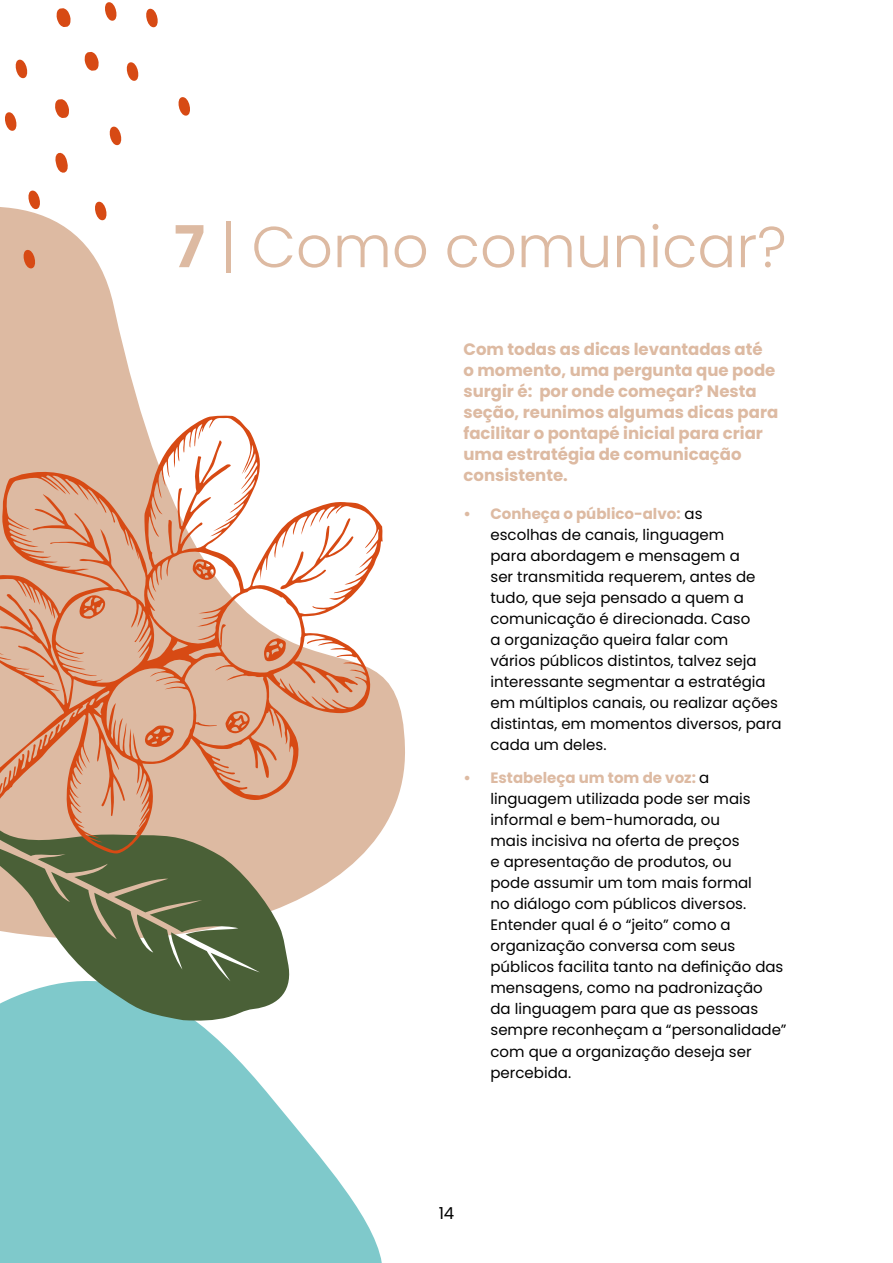
<style>
.page{position:relative;width:893px;height:1263px;background:#fff}
.page>*{position:absolute;margin:0;border:0;box-sizing:border-box;transform-origin:0 0}
.t1{font:300 57.6px "Poppins";color:#ddbaa2}
.t2{font:700 16.5px/21px "Poppins";color:#ddbaa2}
.t3{font:16.5px "Poppins";color:#000}
.t4{font:15px/21px "Poppins";color:#000}
.s1{font-weight:700}
.s2{font-weight:700;color:#ddbaa2}
</style>
<div class="page">
<svg style="left:0;top:207px;width:405px;height:695px"></svg>
<svg style="left:0;top:1021px;width:382px;height:242px;fill:#7fc9cb"></svg>
<svg style="left:15px;top:59px;width:13px;height:20px"></svg>
<svg style="left:25px;top:190px;width:18px;height:20px"></svg>
<svg style="left:55px;top:99px;width:14px;height:19px"></svg>
<svg style="left:5px;top:112px;width:12px;height:19px"></svg>
<svg style="left:109px;top:126px;width:13px;height:20px"></svg>
<svg style="left:84px;top:52px;width:15px;height:19px"></svg>
<svg style="left:146px;top:8px;width:12px;height:20px"></svg>
<svg style="left:105px;top:2px;width:12px;height:19px"></svg>
<svg style="left:178px;top:97px;width:12px;height:19px"></svg>
<svg style="left:126px;top:62px;width:13px;height:19px"></svg>
<svg style="left:92px;top:201px;width:18px;height:20px"></svg>
<svg style="left:55px;top:152px;width:13px;height:21px"></svg>
<svg style="left:20px;top:249px;width:18px;height:20px"></svg>
<svg style="left:56px;top:8px;width:15px;height:19px"></svg>
<svg style="left:0;top:853px;width:293px;height:168px;fill:#4a6037"></svg>
<svg style="left:0;top:415px;width:384px;height:438px;fill:#ddbaa2"></svg>
<svg style="left:280px;top:518px;width:74px;height:71px"></svg>
<svg style="left:292px;top:661px;width:66px;height:32px"></svg>
<svg style="left:33px;top:494px;width:98px;height:125px"></svg>
<svg style="left:144px;top:725px;width:30px;height:22px"></svg>
<svg style="left:192px;top:559px;width:26px;height:21px"></svg>
<svg style="left:225px;top:711px;width:25px;height:22px"></svg>
<svg style="left:264px;top:638px;width:22px;height:23px"></svg>
<h1 class="t1" style="left:174px;top:214px;width:614px"><span class="s1">7</span> | Como comunicar?</h1>
<p class="t2" style="left:463px;top:339px;width:316px">Com todas as dicas levantadas até<br>o momento, uma pergunta que pode surgir é: por onde começar? Nesta seção, reunimos algumas dicas para facilitar o pontapé inicial para criar uma estratégia de comunicação consistente.</p>
<p class="t4" style="left:490px;top:504px;width:293px;text-indent:-27px"><span class="s2">• Conheça o público-alvo:</span> as<br>escolhas de canais, linguagem<br>para abordagem e mensagem a<br>ser transmitida requerem, antes de tudo, que seja pensado a quem a comunicação é direcionada. Caso<br>a organização queira falar com<br>vários públicos distintos, talvez seja interessante segmentar a estratégia em múltiplos canais, ou realizar ações distintas, em momentos diversos, para cada um deles.</p>
<p class="t4" style="left:490px;top:768px;width:298px;text-indent:-27px"><span class="s2">• Estabeleça um tom de voz:</span> a linguagem utilizada pode ser mais informal e bem-humorada, ou<br>mais incisiva na oferta de preços<br>e apresentação de produtos, ou<br>pode assumir um tom mais formal<br>no diálogo com públicos diversos.<br>Entender qual é o “jeito” como a organização conversa com seus públicos facilita tanto na definição das mensagens, como na padronização da linguagem para que as pessoas sempre reconheçam a “personalidade” com que a organização deseja ser percebida.</p>
<p class="t3" style="left:439px;top:1203px;width:17px">14</p>
</div>
